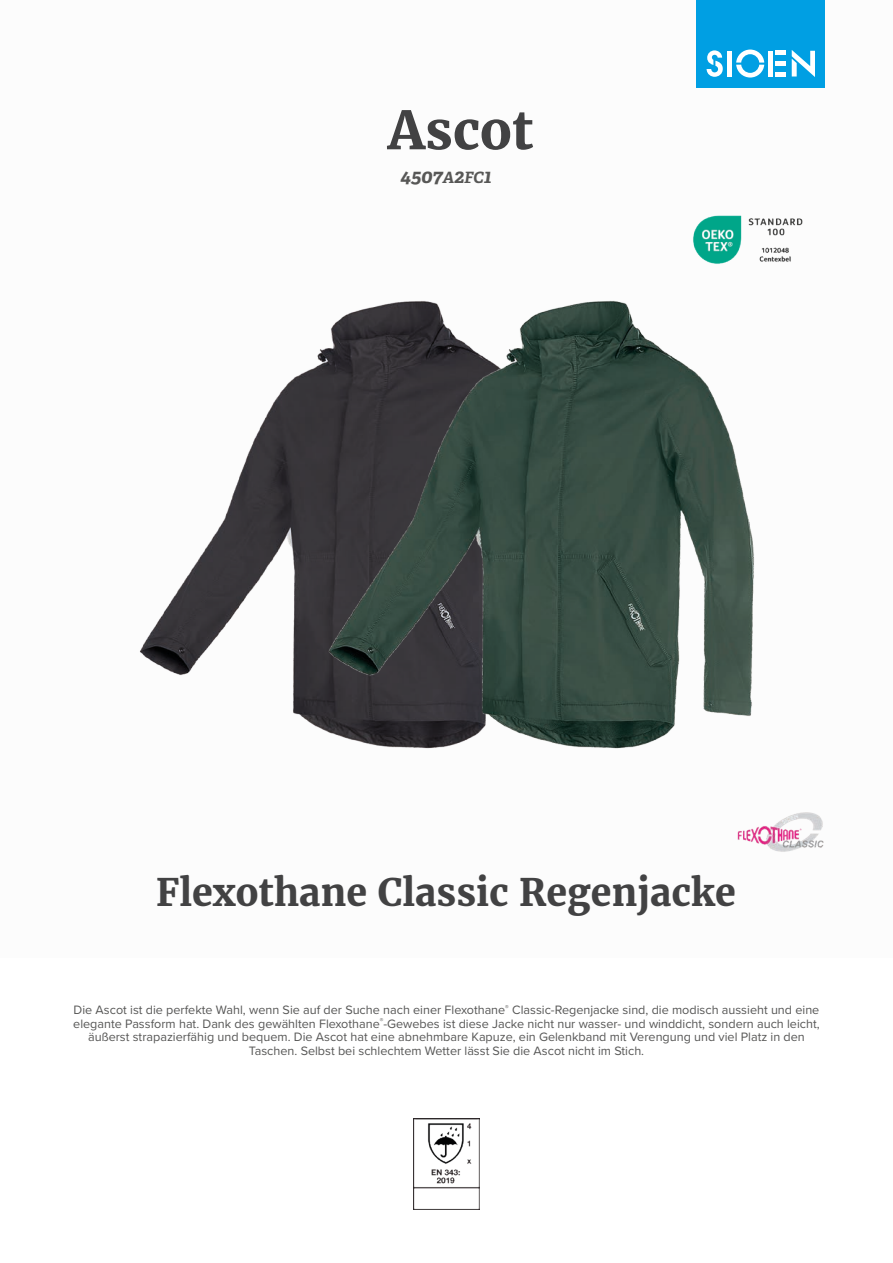
<style>
.page{position:relative;width:893px;height:1263px;background:#fff}
.page>*{position:absolute;margin:0;border:0;box-sizing:border-box;transform-origin:0 0}
.t1{font:700 52.5px "Merriweather";color:#424243}
.t2{font:700 37.5px "Merriweather";color:#424243}
.t3{font:italic 700 19.5px "Adelle";color:#575756}
.t4{font:12.6px/13.6px "Proxima Nova";color:#575756;text-align:center}
.s1{font-size:15.6px}
</style>
<div class="page">
<div style="left:697px;top:0;width:128px;height:88px;background:#009fe3"></div>
<svg style="left:707px;top:50px;width:16px;height:27px"></svg>
<svg style="left:736px;top:50px;width:28px;height:28px"></svg>
<div style="left:727px;top:51px;width:5px;height:26px;background:#fff"></div>
<div style="left:768px;top:51px;width:5px;height:26px;background:#fff"></div>
<div style="left:775px;top:72px;width:11px;height:5px;background:#fff"></div>
<div style="left:775px;top:61px;width:11px;height:5px;background:#fff"></div>
<hr style="left:775px;top:51px;width:11px;height:4px;background:#fff">
<svg style="left:792px;top:50px;width:23px;height:27px"></svg>
<img style="left:783px;top:812px;width:41px;height:40px">
<img style="left:783px;top:218px;width:20px;height:44px">
<img style="left:413px;top:1118px;width:67px;height:92px">
<img style="left:140px;top:375px;width:158px;height:340px">
<img style="left:298px;top:215px;width:485px;height:637px">
<h1 class="t1" style="left:388px;top:95px;width:147px">Ascot</h1>
<h3 class="t3" style="left:400px;top:164px;width:93px">4507<span class="s1">A</span>2<span class="s1">FC</span>1</h3>
<h2 class="t2" style="left:156px;top:867px;width:581px">Flexothane Classic Regenjacke</h2>
<p class="t4" style="left:73px;top:1002px;width:748px">Die Ascot ist die perfekte Wahl, wenn Sie auf der Suche nach einer Flexothane<sup>®</sup> Classic-Regenjacke sind, die modisch aussieht und eine elegante Passform hat. Dank des gewählten Flexothane<sup>®</sup>-Gewebes ist diese Jacke nicht nur wasser- und winddicht, sondern auch leicht, äußerst strapazierfähig und bequem. Die Ascot hat eine abnehmbare Kapuze, ein Gelenkband mit Verengung und viel Platz in den Taschen. Selbst bei schlechtem Wetter lässt Sie die Ascot nicht im Stich.</p>
</div>
